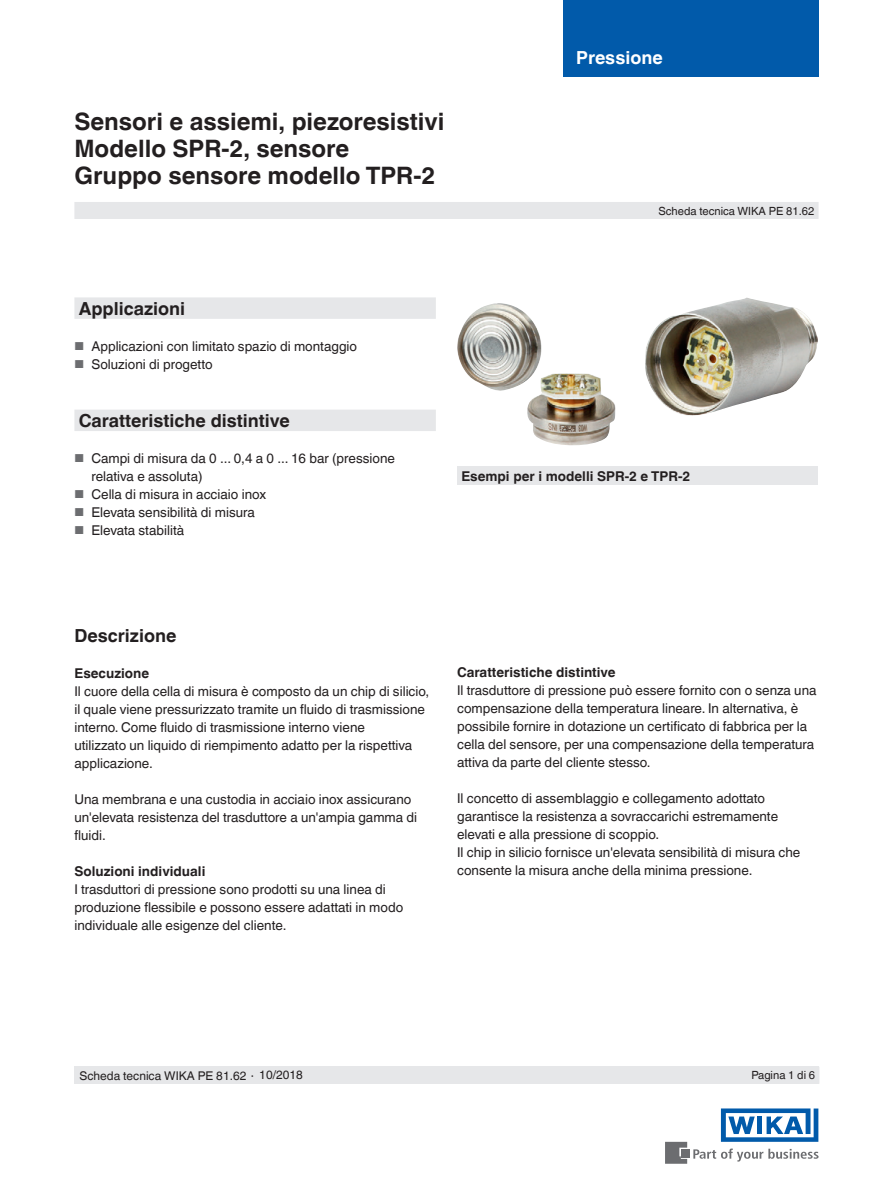
<style>
.page{position:relative;width:893px;height:1188px;background:#fff}
.page>*{position:absolute;margin:0;border:0;box-sizing:border-box;transform-origin:0 0}
.t1{font:700 24px/27px "Helvetica World";color:#231f20}
.t2{font:700 18px "Helvetica World";color:#231f20}
.t3{font:700 18px "Helvetica World";color:#fff}
.t4{font:13.5px/18px "Helvetica World";color:#231f20}
.t5{font:700 13.5px "Helvetica World";color:#231f20}
.t6{font:12px "Helvetica World";color:#231f20}
.t7{font:11.25px "Helvetica World";color:#231f20}
.s1{font-size:11.55px;color:#6c6d70}
.s2{font-size:11.25px}
</style>
<div class="page">
<svg style="left:693px;top:1149px;width:126px;height:13px"></svg>
<div style="left:682px;top:1150px;width:8px;height:8px;background:#6c6d70"></div>
<svg style="left:665px;top:1142px;width:22px;height:22px"></svg>
<svg style="left:721px;top:1108px;width:97px;height:34px"></svg>
<div style="left:563px;top:0;width:256px;height:77px;background:#015aaa"></div>
<div style="left:74px;top:202px;width:745px;height:17px;background:#e6e7e9"></div>
<div style="left:74px;top:1066px;width:745px;height:18px;background:#e6e7e9"></div>
<svg style="left:74px;top:297px;width:362px;height:134px"></svg>
<div style="left:457px;top:467px;width:361px;height:18px;background:#e6e7e9"></div>
<img style="left:457px;top:297px;width:361px;height:149px">
<h1 class="t1" style="left:74px;top:108px;width:372px">Sensori e assiemi, piezoresistivi<br>Modello SPR-2, sensore<br>Gruppo sensore modello TPR-2</h1>
<h2 class="t3" style="left:576px;top:47px;width:88px">Pressione</h2>
<p class="t7" style="left:658px;top:204px;width:157px">Scheda tecnica WIKA PE 81.62</p>
<h2 class="t2" style="left:79px;top:298px;width:108px">Applicazioni</h2>
<p class="t4" style="left:74px;top:337px;width:284px"><span class="s1">■</span> Applicazioni con limitato spazio di montaggio</p>
<p class="t4" style="left:74px;top:355px;width:140px"><span class="s1">■</span> Soluzioni di progetto</p>
<h2 class="t2" style="left:79px;top:410px;width:213px">Caratteristiche distintive</h2>
<p class="t4" style="left:91px;top:450px;width:305px;text-indent:-17px"><span class="s1">■</span> Campi di misura da 0 ... 0,4 a 0 ... 16 bar (pressione relativa e assoluta)</p>
<p class="t4" style="left:74px;top:486px;width:193px"><span class="s1">■</span> Cella di misura in acciaio inox</p>
<p class="t4" style="left:74px;top:504px;width:182px"><span class="s1">■</span> Elevata sensibilità di misura</p>
<p class="t4" style="left:74px;top:522px;width:111px"><span class="s1">■</span> Elevata stabilità</p>
<p class="t5" style="left:461px;top:468px;width:230px">Esempi per i modelli SPR-2 e TPR-2</p>
<h2 class="t2" style="left:74px;top:625px;width:103px">Descrizione</h2>
<p class="t5" style="left:74px;top:666px;width:76px">Esecuzione</p>
<p class="t4" style="left:74px;top:683px;width:356px">Il cuore della cella di misura è composto da un chip di silicio, il quale viene pressurizzato tramite un fluido di trasmissione interno. Come fluido di trasmissione interno viene<br>utilizzato un liquido di riempimento adatto per la rispettiva applicazione.</p>
<p class="t4" style="left:74px;top:791px;width:344px">Una membrana e una custodia in acciaio inox assicurano un'elevata resistenza del trasduttore a un'ampia gamma di fluidi.</p>
<p class="t5" style="left:74px;top:864px;width:132px">Soluzioni individuali</p>
<p class="t4" style="left:74px;top:881px;width:330px">I trasduttori di pressione sono prodotti su una linea di produzione flessibile e possono essere adattati in modo individuale alle esigenze del cliente.</p>
<p class="t5" style="left:457px;top:665px;width:160px">Caratteristiche distintive</p>
<p class="t4" style="left:457px;top:682px;width:361px">Il trasduttore di pressione può essere fornito con o senza una compensazione della temperatura lineare. In alternativa, è possibile fornire in dotazione un certificato di fabbrica per la cella del sensore, per una compensazione della temperatura attiva da parte del cliente stesso.</p>
<p class="t4" style="left:457px;top:790px;width:345px">Il concetto di assemblaggio e collegamento adottato garantisce la resistenza a sovraccarichi estremamente elevati e alla pressione di scoppio.<br>Il chip in silicio fornisce un'elevata sensibilità di misura che consente la misura anche della minima pressione.</p>
<p class="t6" style="left:80px;top:1068px;width:225px">Scheda tecnica WIKA PE 81.62 <span class="s2">∙</span> 10/2018</p>
<p class="t7" style="left:751px;top:1069px;width:65px">Pagina 1 di 6</p>
</div>
